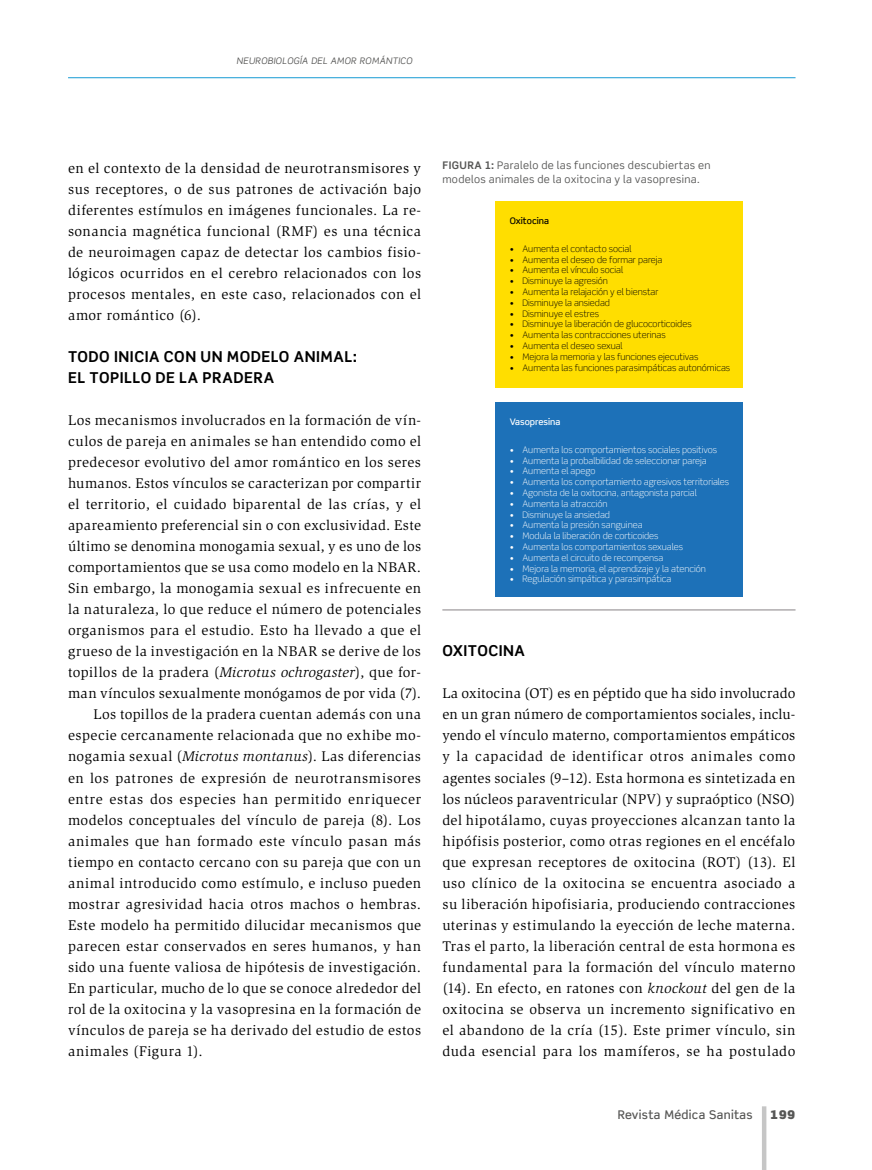
<style>
.page{position:relative;width:872px;height:1170px;background:#fff}
.page>*{position:absolute;margin:0;border:0;box-sizing:border-box;transform-origin:0 0}
._09Subt_1{font:700 15px/21px "Scene Std";letter-spacing:.035em;color:#000}
._02Body_sin_sang{font:14.4px/21px "Slimbach Std";letter-spacing:.035em;color:#000;text-align:justify}
._01Body_text{font:14.4px/21px "Slimbach Std";letter-spacing:.03em;color:#000;text-align:justify}
.t1{font:500 12px "Scene Std";letter-spacing:.025em;color:#575756}
.t2{font:900 12px "Scene Std";color:#575756}
._18Tit_graf{font:10.5px/13.5px "Scene Std";letter-spacing:.03em;color:#575756}
.t3{font:300 9px "Scene Std";color:#fff}
.t4{font:300 9px "Scene Std";color:#000}
.t5{font:italic 9px "Scene Std";letter-spacing:.035em;color:#575756}
.t6{font:500 9px "Scene Std";color:#fff}
.t7{font:500 9px "Scene Std";color:#000}
.s1{font-style:italic}
.s2{font-weight:700}
</style>
<div class="page">
<hr style="left:68px;top:77px;width:727px;height:1px;background:#169ad3">
<hr style="left:762px;top:1106px;width:4px;height:63px;background:#c6c6c6">
<hr style="left:442px;top:609px;width:353px;height:1px;background:#878385">
<div style="left:495px;top:201px;width:248px;height:187px;background:#ffde00"></div>
<div style="left:495px;top:402px;width:248px;height:195px;background:#1d71b8"></div>
<p class="t5" style="left:236px;top:55px;width:177px">NEUROBIOLOGÍA DEL AMOR ROMÁNTICO</p>
<p class="_01Body_text" style="left:68px;top:158px;width:354px">en el contexto de la densidad de neurotransmisores y sus receptores, o de sus patrones de activación bajo diferentes estímulos en imágenes funcionales. La re&shy;sonancia magnética funcional (RMF) es una técnica de neuroimagen capaz de detectar los cambios fisio&shy;lógicos ocurridos en el cerebro relacionados con los procesos mentales, en este caso, relacionados con el amor romántico (6).</p>
<p class="_09Subt_1" style="left:68px;top:346px;width:290px">TODO INICIA CON UN MODELO ANIMAL:<br>EL TOPILLO DE LA PRADERA</p>
<p class="_02Body_sin_sang" style="left:68px;top:410px;width:354px">Los mecanismos involucrados en la formación de vín&shy;culos de pareja en animales se han entendido como el predecesor evolutivo del amor romántico en los seres humanos. Estos vínculos se caracterizan por compartir el territorio, el cuidado biparental de las crías, y el apareamiento preferencial sin o con exclusividad. Este último se denomina monogamia sexual, y es uno de los comportamientos que se usa como modelo en la NBAR.<br>Sin embargo, la monogamia sexual es infrecuente en la naturaleza, lo que reduce el número de potenciales organismos para el estudio. Esto ha llevado a que el grueso de la investigación en la NBAR se derive de los topillos de la pradera (<span class="s1">Microtus ochrogaster</span>), que for&shy;man vínculos sexualmente monógamos de por vida (7).</p>
<p class="_01Body_text" style="left:68px;top:704px;width:354px;text-indent:26px">Los topillos de la pradera cuentan además con una especie cercanamente relacionada que no exhibe mo&shy;nogamia sexual (<span class="s1">Microtus montanus</span>). Las diferencias en los patrones de expresión de neurotransmisores entre estas dos especies han permitido enriquecer modelos conceptuales del vínculo de pareja (8). Los animales que han formado este vínculo pasan más tiempo en contacto cercano con su pareja que con un animal introducido como estímulo, e incluso pueden mostrar agresividad hacia otros machos o hembras.<br>Este modelo ha permitido dilucidar mecanismos que parecen estar conservados en seres humanos, y han sido una fuente valiosa de hipótesis de investigación.<br>En particular, mucho de lo que se conoce alrededor del rol de la oxitocina y la vasopresina en la formación de vínculos de pareja se ha derivado del estudio de estos animales (Figura 1).</p>
<p class="_18Tit_graf" style="left:442px;top:158px;width:270px"><span class="s2">FIGURA 1:</span> Paralelo de las funciones descubiertas en modelos animales de la oxitocina y la vasopresina.</p>
<p class="t7" style="left:510px;top:216px;width:41px">Oxitocina</p>
<p class="t4" style="left:510px;top:243px;width:123px">• Aumenta el contacto social</p>
<p class="t4" style="left:510px;top:254px;width:154px">• Aumenta el deseo de formar pareja</p>
<p class="t4" style="left:510px;top:265px;width:115px">• Aumenta el vínculo social</p>
<p class="t4" style="left:510px;top:275px;width:100px">• Disminuye la agresión</p>
<p class="t4" style="left:510px;top:286px;width:150px">• Aumenta la relajación y el bienstar</p>
<p class="t4" style="left:510px;top:297px;width:102px">• Disminuye la ansiedad</p>
<p class="t4" style="left:510px;top:308px;width:91px">• Disminuye el estres</p>
<p class="t4" style="left:510px;top:319px;width:183px">• Disminuye la liberación de glucocorticoides</p>
<p class="t4" style="left:510px;top:329px;width:157px">• Aumenta las contracciones uterinas</p>
<p class="t4" style="left:510px;top:340px;width:114px">• Aumenta el deseo sexual</p>
<p class="t4" style="left:510px;top:351px;width:190px">• Mejora la memoria y las funciones ejecutivas</p>
<p class="t4" style="left:510px;top:362px;width:222px">• Aumenta las funciones parasimpáticas autonómicas</p>
<p class="t6" style="left:510px;top:416px;width:52px">Vasopresina</p>
<p class="t3" style="left:510px;top:444px;width:209px">• Aumenta los comportamientos sociales positivos</p>
<p class="t3" style="left:510px;top:455px;width:199px">• Aumenta la probalbilidad de seleccionar pareja</p>
<p class="t3" style="left:510px;top:465px;width:87px">• Aumenta el apego</p>
<p class="t3" style="left:510px;top:476px;width:221px">• Aumenta los comportamiento agresivos territoriales</p>
<p class="t3" style="left:510px;top:487px;width:188px">• Agonista de la oxitocina, antagonista parcial</p>
<p class="t3" style="left:510px;top:498px;width:99px">• Aumenta la atracción</p>
<p class="t3" style="left:510px;top:509px;width:102px">• Disminuye la ansiedad</p>
<p class="t3" style="left:510px;top:519px;width:134px">• Aumenta la presión sanguinea</p>
<p class="t3" style="left:510px;top:530px;width:150px">• Modula la liberación de corticoides</p>
<p class="t3" style="left:510px;top:541px;width:175px">• Aumenta los comportamientos sexuales</p>
<p class="t3" style="left:510px;top:552px;width:155px">• Aumenta el circuito de recompensa</p>
<p class="t3" style="left:510px;top:563px;width:198px">• Mejora la memoria, el aprendizaje y la atención</p>
<p class="t3" style="left:510px;top:573px;width:163px">• Regulación simpática y parasimpática</p>
<p class="_09Subt_1" style="left:442px;top:640px;width:84px">OXITOCINA</p>
<p class="_02Body_sin_sang" style="left:442px;top:683px;width:354px">La oxitocina (OT) es en péptido que ha sido involucrado en un gran número de comportamientos sociales, inclu&shy;yendo el vínculo materno, comportamientos empáticos y la capacidad de identificar otros animales como agentes sociales (9–12). Esta hormona es sintetizada en los núcleos paraventricular (NPV) y supraóptico (NSO) del hipotálamo, cuyas proyecciones alcanzan tanto la hipófisis posterior, como otras regiones en el encéfalo que expresan receptores de oxitocina (ROT) (13). El uso clínico de la oxitocina se encuentra asociado a su liberación hipofisiaria, produciendo contracciones uterinas y estimulando la eyección de leche materna.<br>Tras el parto, la liberación central de esta hormona es fundamental para la formación del vínculo materno (14). En efecto, en ratones con <span class="s1">knockout</span> del gen de la oxitocina se observa un incremento significativo en el abandono de la cría (15). Este primer vínculo, sin duda esencial para los mamíferos, se ha postulado</p>
<p class="t1" style="left:618px;top:1106px;width:136px">Revista Médica Sanitas</p>
<p class="t2" style="left:770px;top:1106px;width:26px">199</p>
</div>
